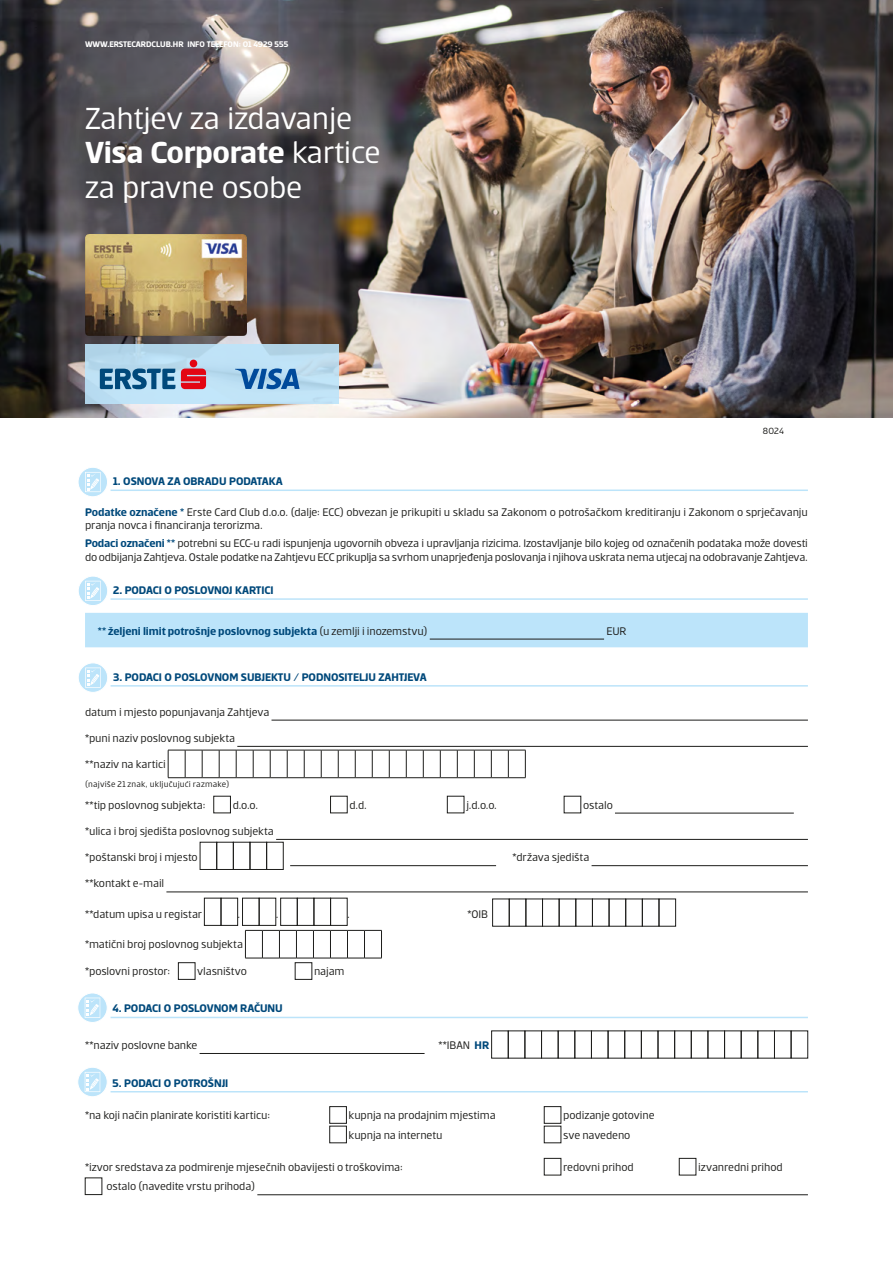
<style>
.page{position:relative;width:893px;height:1263px;background:#fff}
.page>*{position:absolute;margin:0;border:0;box-sizing:border-box;transform-origin:0 0}
.t1{font:33px/34.5px "Erste";letter-spacing:-.01em;color:#fff}
.t2{font:12px/26.2px "Erste";letter-spacing:-.015em;color:#1d1d1b}
.t3{font:700 12px "Erste";letter-spacing:-.005em;color:#00497b}
.t4{font:9.75px "Erste";color:#1d1d1b}
.t5{font:9px "Erste";letter-spacing:.02em;color:#1d1d1b}
.t6{font:700 8.85px "Erste";letter-spacing:-.01em;color:#fff}
.s1{font-weight:700}
.s2{font-weight:700;color:#00497b}
.s3{font-weight:400;color:#1d1d1b}
</style>
<div class="page">
<img style="left:0;top:0;width:893px;height:417px">
<hr style="left:111px;top:489px;width:697px;height:2px;background:#bce4fa">
<hr style="left:111px;top:598px;width:697px;height:2px;background:#bce4fa">
<div style="left:85px;top:613px;width:723px;height:34px;background:#bce4fa"></div>
<hr style="left:430px;top:639px;width:174px;height:1px;background:#1d1d1b">
<hr style="left:111px;top:685px;width:697px;height:2px;background:#bce4fa">
<hr style="left:271px;top:720px;width:537px;height:1px;background:#1d1d1b">
<hr style="left:237px;top:746px;width:571px;height:1px;background:#1d1d1b">
<hr style="left:276px;top:839px;width:532px;height:1px;background:#1d1d1b">
<hr style="left:290px;top:865px;width:206px;height:1px;background:#1d1d1b">
<hr style="left:592px;top:865px;width:216px;height:1px;background:#1d1d1b">
<hr style="left:166px;top:892px;width:642px;height:1px;background:#1d1d1b">
<hr style="left:111px;top:1017px;width:697px;height:1px;background:#bce4fa">
<hr style="left:200px;top:1053px;width:225px;height:1px;background:#1d1d1b">
<hr style="left:111px;top:1091px;width:697px;height:1px;background:#bce4fa">
<hr style="left:257px;top:1194px;width:551px;height:1px;background:#1d1d1b">
<svg style="left:168px;top:750px;width:358px;height:28px"></svg>
<div style="left:214px;top:796px;width:17px;height:17px;border:1px solid #1d1d1b"></div>
<div style="left:330px;top:796px;width:17px;height:17px;border:1px solid #1d1d1b"></div>
<div style="left:447px;top:796px;width:17px;height:17px;border:1px solid #1d1d1b"></div>
<hr style="left:615px;top:813px;width:179px;height:1px;background:#1d1d1b">
<div style="left:250px;top:842px;width:17px;height:28px;border:1px solid #1d1d1b"></div>
<div style="left:200px;top:842px;width:17px;height:28px;border:1px solid #1d1d1b"></div>
<div style="left:266px;top:842px;width:17px;height:28px;border:1px solid #1d1d1b"></div>
<div style="left:233px;top:842px;width:17px;height:28px;border:1px solid #1d1d1b"></div>
<div style="left:221px;top:898px;width:17px;height:27px;border:1px solid #1d1d1b"></div>
<div style="left:204px;top:898px;width:17px;height:27px;border:1px solid #1d1d1b"></div>
<div style="left:259px;top:898px;width:17px;height:27px;border:1px solid #1d1d1b"></div>
<div style="left:242px;top:898px;width:17px;height:27px;border:1px solid #1d1d1b"></div>
<div style="left:297px;top:898px;width:17px;height:27px;border:1px solid #1d1d1b"></div>
<div style="left:280px;top:898px;width:17px;height:27px;border:1px solid #1d1d1b"></div>
<div style="left:314px;top:898px;width:17px;height:27px;border:1px solid #1d1d1b"></div>
<div style="left:609px;top:899px;width:17px;height:27px;border:1px solid #1d1d1b"></div>
<div style="left:642px;top:899px;width:17px;height:27px;border:1px solid #1d1d1b"></div>
<div style="left:509px;top:899px;width:17px;height:27px;border:1px solid #1d1d1b"></div>
<div style="left:625px;top:899px;width:17px;height:27px;border:1px solid #1d1d1b"></div>
<div style="left:492px;top:899px;width:17px;height:27px;border:1px solid #1d1d1b"></div>
<div style="left:559px;top:899px;width:17px;height:27px;border:1px solid #1d1d1b"></div>
<div style="left:659px;top:899px;width:17px;height:27px;border:1px solid #1d1d1b"></div>
<div style="left:526px;top:899px;width:17px;height:27px;border:1px solid #1d1d1b"></div>
<div style="left:592px;top:899px;width:17px;height:27px;border:1px solid #1d1d1b"></div>
<svg style="left:245px;top:930px;width:137px;height:29px"></svg>
<div style="left:178px;top:962px;width:17px;height:17px;border:1px solid #1d1d1b"></div>
<div style="left:295px;top:962px;width:17px;height:17px;border:1px solid #1d1d1b"></div>
<div style="left:608px;top:1031px;width:17px;height:27px;border:1px solid #1d1d1b"></div>
<div style="left:741px;top:1031px;width:17px;height:27px;border:1px solid #1d1d1b"></div>
<div style="left:641px;top:1031px;width:17px;height:27px;border:1px solid #1d1d1b"></div>
<div style="left:508px;top:1031px;width:17px;height:27px;border:1px solid #1d1d1b"></div>
<div style="left:624px;top:1031px;width:18px;height:27px;border:1px solid #1d1d1b"></div>
<div style="left:491px;top:1031px;width:17px;height:27px;border:1px solid #1d1d1b"></div>
<div style="left:758px;top:1031px;width:17px;height:27px;border:1px solid #1d1d1b"></div>
<div style="left:691px;top:1031px;width:17px;height:27px;border:1px solid #1d1d1b"></div>
<div style="left:558px;top:1031px;width:17px;height:27px;border:1px solid #1d1d1b"></div>
<div style="left:658px;top:1031px;width:17px;height:27px;border:1px solid #1d1d1b"></div>
<div style="left:525px;top:1031px;width:17px;height:27px;border:1px solid #1d1d1b"></div>
<div style="left:791px;top:1031px;width:17px;height:27px;border:1px solid #1d1d1b"></div>
<div style="left:724px;top:1031px;width:17px;height:27px;border:1px solid #1d1d1b"></div>
<div style="left:591px;top:1031px;width:17px;height:27px;border:1px solid #1d1d1b"></div>
<div style="left:330px;top:1106px;width:17px;height:17px;border:1px solid #1d1d1b"></div>
<div style="left:544px;top:1106px;width:17px;height:17px;border:1px solid #1d1d1b"></div>
<div style="left:330px;top:1126px;width:17px;height:17px;border:1px solid #1d1d1b"></div>
<div style="left:544px;top:1126px;width:17px;height:17px;border:1px solid #1d1d1b"></div>
<div style="left:544px;top:1158px;width:17px;height:17px;border:1px solid #1d1d1b"></div>
<div style="left:679px;top:1158px;width:17px;height:17px;border:1px solid #1d1d1b"></div>
<div style="left:85px;top:1178px;width:17px;height:17px;border:1px solid #1d1d1b"></div>
<div style="left:78px;top:467px;width:30px;height:30px;background:#bce4fa;border-radius:50%"></div>
<div style="left:78px;top:467px;width:30px;height:30px;border:1px solid #fff;border-radius:50%"></div>
<svg style="left:85px;top:472px;width:16px;height:20px"></svg>
<svg style="left:78px;top:576px;width:30px;height:29px"></svg>
<div style="left:78px;top:576px;width:30px;height:30px;border:1px solid #fff;border-radius:50%"></div>
<svg style="left:85px;top:581px;width:16px;height:20px"></svg>
<div style="left:78px;top:663px;width:30px;height:29px;background:#bce4fa;border-radius:50%"></div>
<div style="left:78px;top:663px;width:30px;height:29px;border:1px solid #fff;border-radius:50%"></div>
<svg style="left:85px;top:667px;width:16px;height:21px"></svg>
<svg style="left:78px;top:993px;width:29px;height:29px"></svg>
<div style="left:78px;top:993px;width:29px;height:29px;border:1px solid #fff;border-radius:50%"></div>
<svg style="left:85px;top:998px;width:15px;height:20px"></svg>
<svg style="left:78px;top:1067px;width:29px;height:30px"></svg>
<div style="left:78px;top:1067px;width:29px;height:30px;border:1px solid #fff;border-radius:50%"></div>
<svg style="left:85px;top:1072px;width:15px;height:20px"></svg>
<div style="left:61px;top:82px;width:343px;height:144px;background:#1d1d1b;opacity:.97"></div>
<svg style="left:85px;top:345px;width:254px;height:59px;background:#baddf1"></svg>
<svg style="left:100px;top:368px;width:75px;height:21px;background:#4983a9"></svg>
<svg style="left:181px;top:360px;width:25px;height:29px"></svg>
<svg style="left:235px;top:368px;width:65px;height:21px"></svg>
<img style="left:85px;top:234px;width:162px;height:102px">
<p class="t6" style="left:85px;top:40px;width:205px">WWW.ERSTECARDCLUB.HR INFO TELEFON: 01 4929 555</p>
<h1 class="t1" style="left:85px;top:100px;width:297px">Zahtjev za izdavanje<br><span class="s1">Visa Corporate</span> kartice za pravne osobe</h1>
<p class="t4" style="left:763px;top:425px;width:23px">8024</p>
<p class="t3" style="left:113px;top:475px;width:171px">1. OSNOVA ZA OBRADU PODATAKA</p>
<p class="t2" style="left:85px;top:505px;width:724px;line-height:13.5px"><span class="s2">Podatke označene *</span> Erste Card Club d.o.o. (dalje: ECC) obvezan je prikupiti u skladu sa Zakonom o potrošačkom kreditiranju i Zakonom o sprječavanju pranja novca i financiranja terorizma.</p>
<p class="t2" style="left:85px;top:536px;width:724px;line-height:13.5px"><span class="s2">Podaci označeni **</span> potrebni su ECC-u radi ispunjenja ugovornih obveza i upravljanja rizicima. Izostavljanje bilo kojeg od označenih podataka može dovesti do odbijanja Zahtjeva. Ostale podatke na Zahtjevu ECC prikuplja sa svrhom unaprjeđenja poslovanja i njihova uskrata nema utjecaj na odobravanje Zahtjeva.</p>
<p class="t3" style="left:113px;top:584px;width:162px">2. PODACI O POSLOVNOJ KARTICI</p>
<p class="t3" style="left:98px;top:625px;width:331px">** željeni limit potrošnje poslovnog subjekta <span class="s3">(u zemlji i inozemstvu)</span></p>
<p class="t2" style="left:606px;top:617px;width:22px">EUR</p>
<p class="t3" style="left:113px;top:671px;width:315px">3. PODACI O POSLOVNOM SUBJEKTU / PODNOSITELJU ZAHTJEVA</p>
<p class="t2" style="left:85px;top:698px;width:186px">datum i mjesto popunjavanja Zahtjeva *puni naziv poslovnog subjekta **naziv na kartici</p>
<p class="t5" style="left:85px;top:779px;width:146px">(najviše 21 znak, uključujući razmake)</p>
<p class="t2" style="left:85px;top:791px;width:122px">**tip poslovnog subjekta:</p>
<p class="t2" style="left:233px;top:791px;width:27px">d.o.o.</p>
<p class="t2" style="left:349px;top:791px;width:19px">d.d.</p>
<p class="t2" style="left:466px;top:791px;width:32px">j.d.o.o.</p>
<p class="t2" style="left:583px;top:791px;width:31px">ostalo</p>
<p class="t2" style="left:85px;top:818px;width:191px">*ulica i broj sjedišta poslovnog subjekta *poštanski broj i mjesto</p>
<p class="t2" style="left:513px;top:844px;width:78px">*država sjedišta</p>
<p class="t2" style="left:85px;top:870px;width:81px">**kontakt e-mail</p>
<p class="t2" style="left:85px;top:901px;width:119px">**datum upisa u registar</p>
<p class="t2" style="left:238px;top:901px;width:4px">.</p>
<p class="t2" style="left:276px;top:901px;width:4px">.</p>
<p class="t2" style="left:347px;top:901px;width:4px">.</p>
<p class="t2" style="left:467px;top:901px;width:22px">*OIB</p>
<p class="t2" style="left:85px;top:931px;width:160px">*matični broj poslovnog subjekta *poslovni prostor:</p>
<p class="t2" style="left:197px;top:958px;width:51px">vlasništvo</p>
<p class="t2" style="left:314px;top:958px;width:32px">najam</p>
<p class="t3" style="left:112px;top:1002px;width:172px">4. PODACI O POSLOVNOM RAČUNU</p>
<p class="t2" style="left:85px;top:1032px;width:114px">**naziv poslovne banke</p>
<p class="t2" style="left:438px;top:1032px;width:52px">**IBAN <span class="s2">HR</span></p>
<p class="t3" style="left:112px;top:1077px;width:117px">5. PODACI O POTROŠNJI</p>
<p class="t2" style="left:85px;top:1102px;width:187px">*na koji način planirate koristiti karticu:</p>
<p class="t2" style="left:349px;top:1102px;width:149px">kupnja na prodajnim mjestima</p>
<p class="t2" style="left:563px;top:1102px;width:93px">podizanje gotovine</p>
<p class="t2" style="left:349px;top:1121px;width:95px">kupnja na internetu</p>
<p class="t2" style="left:563px;top:1121px;width:69px">sve navedeno</p>
<p class="t2" style="left:85px;top:1153px;width:319px">*izvor sredstava za podmirenje mjesečnih obavijesti o troškovima:</p>
<p class="t2" style="left:563px;top:1153px;width:72px">redovni prihod</p>
<p class="t2" style="left:698px;top:1153px;width:86px">izvanredni prihod</p>
<p class="t2" style="left:106px;top:1173px;width:150px">ostalo (navedite vrstu prihoda)</p>
</div>
